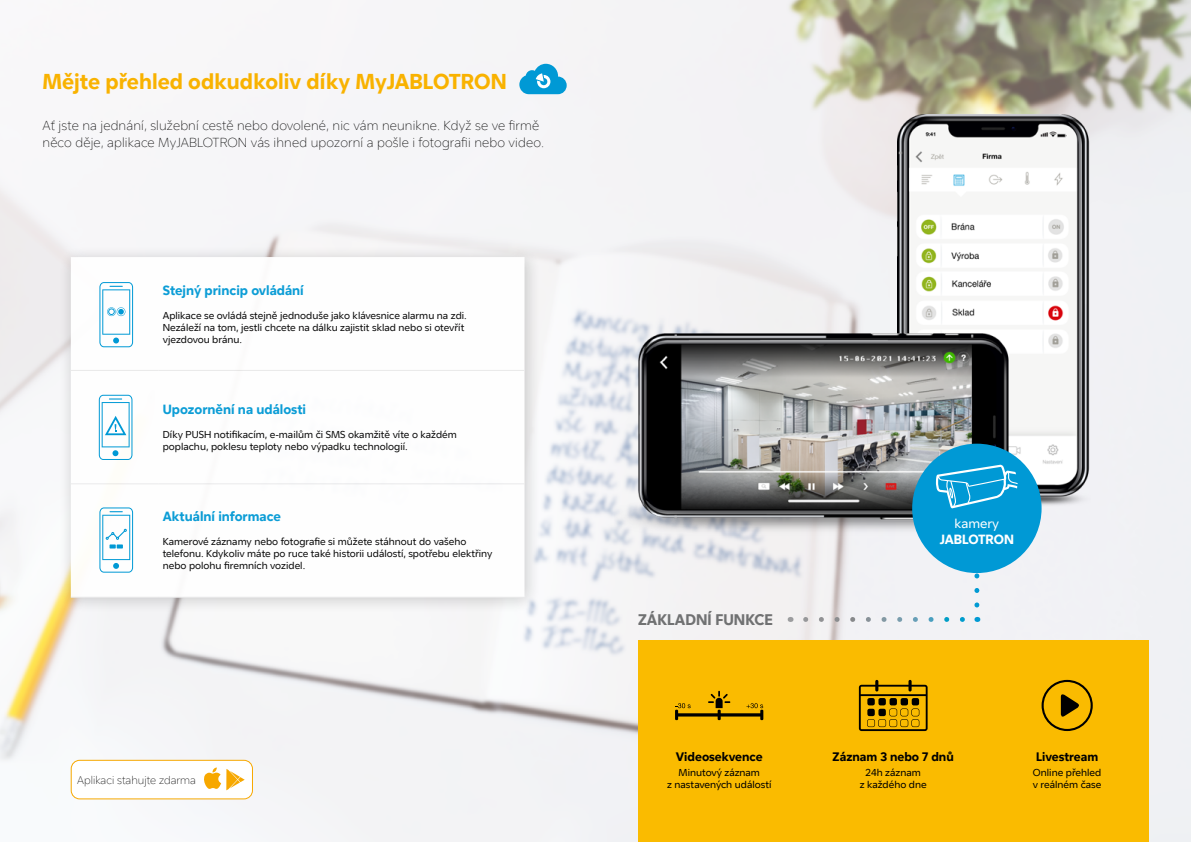
<style>
.page{position:relative;width:1191px;height:842px;background:#fff}
.page>*{position:absolute;margin:0;border:0;box-sizing:border-box;transform-origin:0 0}
.t1{font:600 21px "Jablo";color:#f9b200}
.t2{font:600 15px "Jablo";color:#707172}
.t3{font:100 13px/17px "Jablo";letter-spacing:.01em;color:#000}
.t4{font:600 13px "Jablo";color:#0099d5}
.t5{font:600 13px "Jablo";letter-spacing:-.005em;color:#fff}
.t6{font:13px "Jablo";color:#fff}
.t7{font:600 12px "Jablo";color:#000}
.t8{font:100 11px "Jablo";color:#000}
.t9{font:10px/12px "Jablo";color:#000}
</style>
<div class="page">
<img style="left:0;top:0;width:1191px;height:842px">
<svg style="left:519px;top:64px;width:47px;height:30px"></svg>
<div style="left:57px;top:243px;width:485px;height:372px;background:#000;opacity:.2"></div>
<svg style="left:71px;top:257px;width:453px;height:340px"></svg>
<hr style="left:71px;top:370px;width:88px;height:1px;background:#e9e9ea">
<hr style="left:159px;top:370px;width:365px;height:1px;background:#e9e9ea">
<hr style="left:71px;top:483px;width:88px;height:1px;background:#e9e9ea">
<hr style="left:159px;top:483px;width:365px;height:1px;background:#e9e9ea">
<hr style="left:71px;top:597px;width:88px;height:1px;background:#e9e9ea">
<hr style="left:159px;top:597px;width:365px;height:1px;background:#e9e9ea">
<svg style="left:99px;top:395px;width:33px;height:65px"></svg>
<svg style="left:99px;top:282px;width:34px;height:65px"></svg>
<svg style="left:99px;top:507px;width:34px;height:66px"></svg>
<div style="left:638px;top:641px;width:510px;height:201px;background:#fabb00"></div>
<svg style="left:859px;top:680px;width:68px;height:51px"></svg>
<svg style="left:1041px;top:680px;width:51px;height:51px"></svg>
<hr style="left:676px;top:713px;width:86px;height:3px;background:#000;border-radius:2px">
<svg style="left:746px;top:703px;width:17px;height:17px"></svg>
<svg style="left:675px;top:703px;width:15px;height:17px"></svg>
<svg style="left:708px;top:691px;width:22px;height:29px"></svg>
<div style="left:71px;top:760px;width:181px;height:39px;background:#fff;border-radius:9px"></div>
<div style="left:71px;top:760px;width:182px;height:39px;border:1px solid #f7a800;border-radius:9px"></div>
<svg style="left:204px;top:767px;width:41px;height:23px"></svg>
<svg style="left:805px;top:617px;width:164px;height:5px"></svg>
<svg style="left:974px;top:573px;width:5px;height:32px"></svg>
<img style="left:897px;top:115px;width:193px;height:413px">
<img style="left:614px;top:333px;width:414px;height:221px">
<div style="left:912px;top:444px;width:129px;height:129px;background:#0099d5;border-radius:50%"></div>
<svg style="left:935px;top:465px;width:83px;height:43px"></svg>
<h1 class="t1" style="left:43px;top:68px;width:466px">Mějte přehled odkudkoliv díky MyJABLOTRON</h1>
<h3 class="t3" style="left:43px;top:117px;width:503px">Ať jste na jednání, služební cestě nebo dovolené, nic vám neunikne. Když se ve firmě něco děje, aplikace MyJABLOTRON vás ihned upozorní a pošle i fotografii nebo video.</h3>
<h3 class="t4" style="left:163px;top:282px;width:142px">Stejný princip ovládání</h3>
<p class="t9" style="left:163px;top:309px;width:305px">Aplikace se ovládá stejně jednoduše jako klávesnice alarmu na zdi.<br>Nezáleží na tom, jestli chcete na dálku zajistit sklad nebo si otevřít vjezdovou bránu.</p>
<h3 class="t4" style="left:163px;top:401px;width:145px">Upozornění na události</h3>
<p class="t9" style="left:163px;top:428px;width:296px">Díky PUSH notifikacím, e-mailům či SMS okamžitě víte o každém poplachu, poklesu teploty nebo výpadku technologií.</p>
<h3 class="t4" style="left:163px;top:509px;width:120px">Aktuální informace</h3>
<p class="t9" style="left:163px;top:536px;width:331px">Kamerové záznamy nebo fotografie si můžete stáhnout do vašeho telefonu. Kdykoliv máte po ruce také historii událostí, spotřebu elektřiny nebo polohu firemních vozidel.</p>
<p class="t8" style="left:77px;top:773px;width:120px">Aplikaci stahujte zdarma</p>
<h2 class="t2" style="left:638px;top:611px;width:136px">ZÁKLADNÍ FUNKCE</h2>
<p class="t7" style="left:676px;top:749px;width:88px">Videosekvence</p>
<p class="t9" style="left:667px;top:766px;width:106px;text-align:center">Minutový záznam<br>z nastavených událostí</p>
<h3 class="t6" style="left:954px;top:516px;width:46px">kamery</h3>
<h3 class="t5" style="left:939px;top:531px;width:76px">JABLOTRON</h3>
<p class="t7" style="left:832px;top:749px;width:123px">Záznam 3 nebo 7 dnů</p>
<p class="t9" style="left:859px;top:766px;width:68px;text-align:center">24h záznam<br>z každého dne</p>
<p class="t7" style="left:1036px;top:749px;width:64px">Livestream</p>
<p class="t9" style="left:1032px;top:766px;width:70px">Online přehled v reálném čase</p>
</div>
